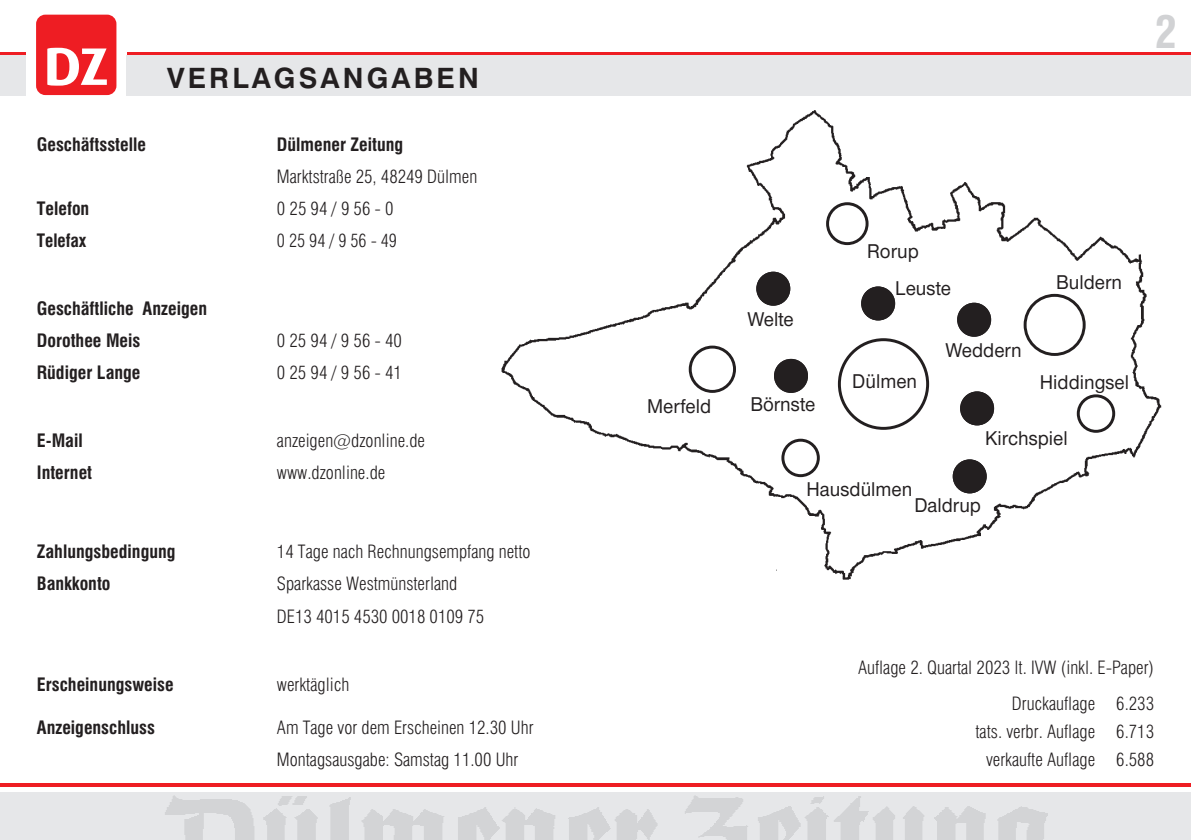
<style>
.page{position:relative;width:1191px;height:840px;background:#fff}
.page>*{position:absolute;margin:0;border:0;box-sizing:border-box;transform-origin:0 0}
.t1{font:700 condensed 44px "Swiss 721 OTF";color:#d1d2d4}
.t2{font:700 28px "Swiss 721 OTF";letter-spacing:.11em;color:#231f20}
.t3{font:500 20.6px "Nimbus Sans Novus T";color:#231f20;scale:.95 1}
.t4{font:300 condensed 18px/32px "Swiss 721 OTF";color:#231f20}
.t5{font:700 condensed 18px/32px "Swiss 721 OTF";color:#231f20}
.t6{font:300 condensed 18px "Swiss 721 OTF";color:#231f20;scale:.96 1}
.t7{font:700 condensed 18px "Swiss 721 OTF";color:#231f20;scale:.96 1}
</style>
<div class="page">
<div style="left:127px;top:55px;width:1064px;height:40px;background:#e6e7e9"></div>
<div style="left:36px;top:15px;width:80px;height:80px;background:#ee1d23;border-radius:9px"></div>
<svg style="left:47px;top:48px;width:60px;height:38px"></svg>
<hr style="left:127px;top:52px;width:1064px;height:3px;background:#ee1d23">
<div style="left:0;top:55px;width:26px;height:40px;background:#e6e7e9"></div>
<hr style="left:0;top:52px;width:26px;height:3px;background:#ee1d23">
<div style="left:0;top:792px;width:1191px;height:47px;background:linear-gradient(to right,#e0e1e3,#e0e1e3)"></div>
<hr style="left:0;top:783px;width:1191px;height:3px;background:#ee1d23">
<img style="left:502px;top:110px;width:660px;height:468px">
<svg style="left:838px;top:338px;width:91px;height:91px"></svg>
<svg style="left:826px;top:202px;width:42px;height:43px"></svg>
<svg style="left:688px;top:345px;width:48px;height:47px"></svg>
<svg style="left:1023px;top:294px;width:62px;height:62px"></svg>
<svg style="left:1076px;top:394px;width:39px;height:38px"></svg>
<svg style="left:781px;top:438px;width:39px;height:39px"></svg>
<svg style="left:756px;top:271px;width:34px;height:34px"></svg>
<svg style="left:861px;top:286px;width:34px;height:34px"></svg>
<svg style="left:957px;top:302px;width:34px;height:34px"></svg>
<svg style="left:952px;top:459px;width:34px;height:34px"></svg>
<svg style="left:774px;top:359px;width:34px;height:33px"></svg>
<svg style="left:960px;top:391px;width:34px;height:34px"></svg>
<h2 class="t2" style="left:167px;top:61px;width:313px">VERLAGSANGABEN</h2>
<p class="t5" style="left:37px;top:128px;width:111px">Geschäftsstelle</p>
<p class="t5" style="left:277px;top:128px;width:128px">Dülmener Zeitung</p>
<p class="t4" style="left:277px;top:160px;width:202px">Marktstraße 25, 48249 Dülmen</p>
<p class="t5" style="left:37px;top:192px;width:54px">Telefon</p>
<p class="t4" style="left:277px;top:192px;width:118px">0 25 94 / 9 56 - 0</p>
<p class="t7" style="left:37px;top:229px;width:53px">Telefax</p>
<p class="t6" style="left:277px;top:229px;width:126px">0 25 94 / 9 56 - 49</p>
<p class="t5" style="left:37px;top:292px;width:172px">Geschäftliche Anzeigen<br>Dorothee Meis</p>
<p class="t4" style="left:277px;top:324px;width:126px">0 25 94 / 9 56 - 40</p>
<p class="t5" style="left:37px;top:356px;width:105px">Rüdiger Lange</p>
<p class="t4" style="left:277px;top:356px;width:126px">0 25 94 / 9 56 - 41</p>
<p class="t5" style="left:37px;top:424px;width:47px">E-Mail</p>
<p class="t4" style="left:277px;top:424px;width:150px">anzeigen@dzonline.de</p>
<p class="t5" style="left:37px;top:456px;width:57px">Internet</p>
<p class="t4" style="left:277px;top:456px;width:110px">www.dzonline.de</p>
<p class="t5" style="left:37px;top:535px;width:140px">Zahlungsbedingung</p>
<p class="t4" style="left:277px;top:535px;width:255px">14 Tage nach Rechnungsempfang netto</p>
<p class="t5" style="left:37px;top:567px;width:75px">Bankkonto</p>
<p class="t4" style="left:277px;top:567px;width:209px">Sparkasse Westmünsterland<br>DE13 4015 4530 0018 0109 75</p>
<p class="t5" style="left:37px;top:667px;width:138px">Erscheinungsweise</p>
<p class="t4" style="left:277px;top:667px;width:74px">werktäglich</p>
<p class="t5" style="left:37px;top:711px;width:120px">Anzeigenschluss</p>
<p class="t4" style="left:277px;top:711px;width:258px">Am Tage vor dem Erscheinen 12.30 Uhr<br>Montagsausgabe: Samstag 11.00 Uhr</p>
<h1 class="t1" style="left:1154px;top:6px;width:23px">2</h1>
<p class="t3" style="left:647px;top:393px;width:69px">Merfeld</p>
<p class="t3" style="left:747px;top:306px;width:50px">Welte</p>
<p class="t3" style="left:750px;top:392px;width:70px">Börnste</p>
<p class="t3" style="left:867px;top:238px;width:56px">Rorup</p>
<p class="t3" style="left:895px;top:275px;width:60px">Leuste</p>
<p class="t3" style="left:852px;top:368px;width:70px">Dülmen</p>
<p class="t3" style="left:945px;top:337px;width:82px">Weddern</p>
<p class="t3" style="left:1056px;top:269px;width:71px">Buldern</p>
<p class="t3" style="left:1039px;top:370px;width:95px">Hiddingsel</p>
<p class="t3" style="left:985px;top:426px;width:88px">Kirchspiel</p>
<p class="t3" style="left:806px;top:476px;width:113px">Hausdülmen</p>
<p class="t3" style="left:914px;top:492px;width:72px">Daldrup</p>
<p class="t4" style="left:858px;top:649px;width:297px;line-height:36px;text-align:right">Auflage 2. Quartal 2023 lt. IVW (inkl. E-Paper)<br>Druckauflage 6.233</p>
<p class="t4" style="left:975px;top:717px;width:180px;line-height:28px;text-align:center">tats. verbr. Auflage 6.713 verkaufte Auflage 6.588</p>
</div>
